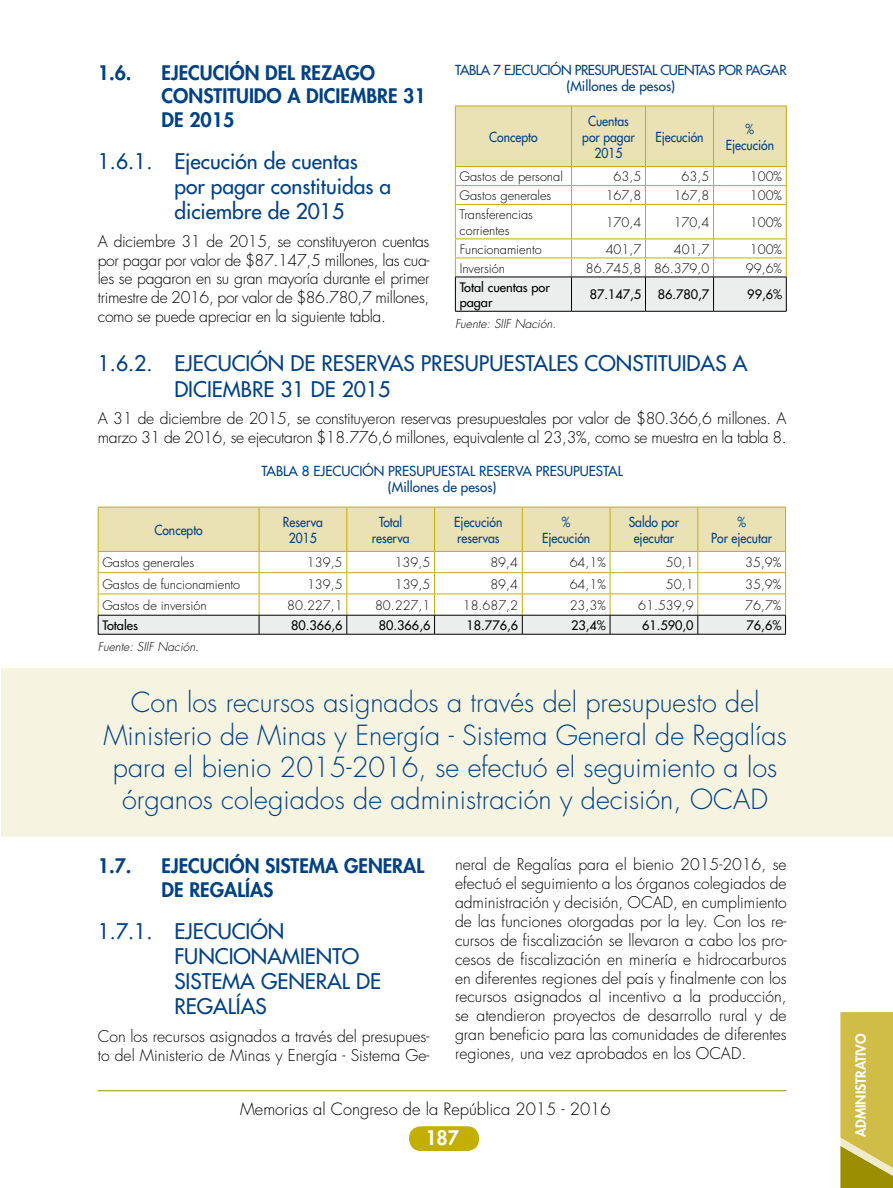
<style>
.page{position:relative;width:893px;height:1188px;background:#fff}
.page>*{position:absolute;margin:0;border:0;box-sizing:border-box;transform-origin:0 0}
.t1{font:300 27px/32.4px "Futura Std";color:#004185;text-align:center}
.t2{font:500 21px/25.2px "Futura Std";color:#004185}
.t3{font:800 19.5px/23.4px "Futura Std";color:#004185}
.t4{font:800 19.5px "Futura Std";color:#fff}
.t5{font:300 16.5px "Futura Std";color:#000}
.t6{font:300 15.75px/18.9px "Futura Std";letter-spacing:-.02em;color:#000;text-align:justify}
.t7{font:300 15.75px/18.9px "Futura Std";color:#000}
.t8{font:500 13.5px/16.2px "Futura Std";color:#004185;text-align:center;scale:.9 1}
.t9{font:500 13.5px/16.2px "Futura Std";color:#004185;text-align:center}
.t10{font:500 13.5px/16.2px "Futura Std";letter-spacing:-.03em;color:#004185;text-align:center}
.t11{font:800 13.5px "Futura Std";color:#fff}
.t12{font:300 12.75px/15.3px "Futura Std";color:#000}
.t13{font:500 12.75px/15.3px "Futura Std";color:#000}
.t14{font:italic 300 12px "Futura Std";color:#000}
</style>
<div class="page">
<svg style="left:840px;top:1012px;width:53px;height:176px;background:#c9b844"></svg>
<hr style="left:98px;top:1090px;width:689px;height:1px;background:#9c8e01">
<div style="left:409px;top:1126px;width:70px;height:25px;background:#c2af00;border-radius:12px"></div>
<svg style="left:455px;top:106px;width:332px;height:205px"></svg>
<hr style="left:713px;top:258px;width:74px;height:1px;background:#c2af00">
<hr style="left:455px;top:277px;width:1px;height:34px;background:#000">
<hr style="left:455px;top:277px;width:116px;height:1px;background:#000">
<hr style="left:455px;top:311px;width:116px;height:1px;background:#000">
<hr style="left:571px;top:277px;width:1px;height:34px;background:#000">
<hr style="left:571px;top:277px;width:74px;height:1px;background:#000">
<hr style="left:571px;top:311px;width:74px;height:1px;background:#000">
<hr style="left:645px;top:277px;width:1px;height:34px;background:#000">
<hr style="left:645px;top:277px;width:68px;height:1px;background:#000">
<hr style="left:645px;top:311px;width:68px;height:1px;background:#000">
<hr style="left:713px;top:277px;width:1px;height:34px;background:#000">
<hr style="left:786px;top:277px;width:1px;height:34px;background:#000">
<hr style="left:713px;top:277px;width:73px;height:1px;background:#000">
<hr style="left:713px;top:311px;width:73px;height:1px;background:#000">
<hr style="left:98px;top:634px;width:161px;height:1px;background:#000">
<hr style="left:259px;top:634px;width:88px;height:1px;background:#000">
<hr style="left:347px;top:634px;width:88px;height:1px;background:#000">
<hr style="left:435px;top:634px;width:87px;height:1px;background:#000">
<hr style="left:522px;top:634px;width:88px;height:1px;background:#000">
<hr style="left:610px;top:634px;width:88px;height:1px;background:#000">
<svg style="left:98px;top:507px;width:688px;height:127px"></svg>
<hr style="left:698px;top:615px;width:88px;height:1px;background:#000">
<hr style="left:698px;top:634px;width:88px;height:1px;background:#000">
<div style="left:2px;top:669px;width:891px;height:168px;background:#f6f3e1"></div>
<p class="t3" style="left:98px;top:61px;width:35px">1.6.</p>
<p class="t3" style="left:162px;top:61px;width:266px">EJECUCIÓN DEL REZAGO<br>CONSTITUIDO A DICIEMBRE 31<br>DE 2015</p>
<h2 class="t2" style="left:174px;top:149px;width:218px;text-indent:-77px">1.6.1. Ejecución de cuentas por pagar constituidas a diciembre de 2015</h2>
<p class="t6" style="left:98px;top:232px;width:333px">A diciembre 31 de 2015, se constituyeron cuentas por pagar por valor de $87.147,5 millones, las cua&shy;les se pagaron en su gran mayoría durante el primer trimestre de 2016, por valor de $86.780,7 millones, como se puede apreciar en la siguiente tabla.</p>
<p class="t10" style="left:455px;top:62px;width:333px">TABLA 7 EJECUCIÓN PRESUPUESTAL CUENTAS POR PAGAR (Millones de pesos)</p>
<p class="t8" style="left:489px;top:129px;width:55px">Concepto</p>
<p class="t8" style="left:582px;top:113px;width:60px">Cuentas por pagar<br>2015</p>
<p class="t8" style="left:655px;top:129px;width:55px">Ejecución</p>
<p class="t8" style="left:726px;top:121px;width:55px">%<br>Ejecución</p>
<p class="t12" style="left:460px;top:169px;width:105px">Gastos de personal</p>
<p class="t12" style="left:614px;top:169px;width:29px">63,5</p>
<p class="t12" style="left:682px;top:169px;width:29px">63,5</p>
<p class="t12" style="left:750px;top:169px;width:34px">100%</p>
<p class="t12" style="left:460px;top:188px;width:93px">Gastos generales</p>
<p class="t12" style="left:606px;top:188px;width:37px">167,8</p>
<p class="t12" style="left:674px;top:188px;width:37px">167,8</p>
<p class="t12" style="left:750px;top:188px;width:34px">100%</p>
<p class="t12" style="left:460px;top:207px;width:75px">Transferencias corrientes</p>
<p class="t12" style="left:606px;top:215px;width:37px">170,4</p>
<p class="t12" style="left:674px;top:215px;width:37px">170,4</p>
<p class="t12" style="left:750px;top:215px;width:34px">100%</p>
<p class="t12" style="left:460px;top:242px;width:83px">Funcionamiento</p>
<p class="t12" style="left:606px;top:242px;width:37px">401,7</p>
<p class="t12" style="left:674px;top:242px;width:37px">401,7</p>
<p class="t12" style="left:750px;top:242px;width:34px">100%</p>
<p class="t12" style="left:460px;top:261px;width:47px">Inversión</p>
<p class="t12" style="left:586px;top:261px;width:125px">86.745,8 86.379,0</p>
<p class="t12" style="left:746px;top:261px;width:38px">99,6%</p>
<p class="t13" style="left:460px;top:279px;width:92px">Total cuentas por pagar</p>
<p class="t13" style="left:590px;top:287px;width:53px">87.147,5</p>
<p class="t13" style="left:658px;top:287px;width:53px">86.780,7</p>
<p class="t13" style="left:747px;top:287px;width:36px">99,6%</p>
<p class="t14" style="left:455px;top:317px;width:105px">Fuente: SIIF Nación.</p>
<h2 class="t2" style="left:174px;top:351px;width:575px;text-indent:-77px">1.6.2. EJECUCIÓN DE RESERVAS PRESUPUESTALES CONSTITUIDAS A<br>DICIEMBRE 31 DE 2015</h2>
<p class="t6" style="left:98px;top:409px;width:690px">A 31 de diciembre de 2015, se constituyeron reservas presupuestales por valor de $80.366,6 millones. A marzo 31 de 2016, se ejecutaron $18.776,6 millones, equivalente al 23,3%, como se muestra en la tabla 8.</p>
<p class="t9" style="left:261px;top:463px;width:363px">TABLA 8 EJECUCIÓN PRESUPUESTAL RESERVA PRESUPUESTAL (Millones de pesos)</p>
<p class="t8" style="left:154px;top:522px;width:55px">Concepto</p>
<p class="t8" style="left:283px;top:514px;width:46px">Reserva<br>2015</p>
<p class="t8" style="left:372px;top:514px;width:43px">Total reserva</p>
<p class="t8" style="left:454px;top:514px;width:55px;text-align:left">Ejecución reservas</p>
<p class="t8" style="left:542px;top:514px;width:55px">%<br>Ejecución</p>
<p class="t8" style="left:629px;top:514px;width:57px">Saldo por ejecutar</p>
<p class="t8" style="left:711px;top:514px;width:69px">%<br>Por ejecutar</p>
<p class="t12" style="left:102px;top:555px;width:93px">Gastos generales</p>
<p class="t12" style="left:307px;top:555px;width:37px">139,5</p>
<p class="t12" style="left:395px;top:555px;width:37px">139,5</p>
<p class="t12" style="left:490px;top:555px;width:29px">89,4</p>
<p class="t12" style="left:570px;top:555px;width:38px">64,1%</p>
<p class="t12" style="left:666px;top:555px;width:29px">50,1</p>
<p class="t12" style="left:745px;top:555px;width:38px">35,9%</p>
<p class="t12" style="left:102px;top:577px;width:139px">Gastos de funcionamiento</p>
<p class="t12" style="left:307px;top:577px;width:37px">139,5</p>
<p class="t12" style="left:395px;top:577px;width:37px">139,5</p>
<p class="t12" style="left:490px;top:577px;width:29px">89,4</p>
<p class="t12" style="left:570px;top:577px;width:38px">64,1%</p>
<p class="t12" style="left:666px;top:577px;width:29px">50,1</p>
<p class="t12" style="left:745px;top:577px;width:38px">35,9%</p>
<p class="t12" style="left:102px;top:598px;width:106px">Gastos de inversión</p>
<p class="t12" style="left:287px;top:598px;width:57px">80.227,1</p>
<p class="t12" style="left:375px;top:598px;width:57px">80.227,1</p>
<p class="t12" style="left:463px;top:598px;width:57px">18.687,2</p>
<p class="t12" style="left:570px;top:598px;width:38px">23,3%</p>
<p class="t12" style="left:638px;top:598px;width:57px">61.539,9</p>
<p class="t12" style="left:745px;top:598px;width:38px">76,7%</p>
<p class="t13" style="left:102px;top:618px;width:37px">Totales</p>
<p class="t13" style="left:291px;top:618px;width:53px">80.366,6</p>
<p class="t13" style="left:379px;top:618px;width:53px">80.366,6</p>
<p class="t13" style="left:467px;top:618px;width:53px">18.776,6</p>
<p class="t13" style="left:571px;top:618px;width:36px">23,4%</p>
<p class="t13" style="left:642px;top:618px;width:53px">61.590,0</p>
<p class="t13" style="left:747px;top:618px;width:36px">76,6%</p>
<p class="t14" style="left:98px;top:640px;width:105px">Fuente: SIIF Nación.</p>
<h1 class="t1" style="left:103px;top:687px;width:685px">Con los recursos asignados a través del presupuesto del Ministerio de Minas y Energía - Sistema General de Regalías para el bienio 2015-2016, se efectuó el seguimiento a los órganos colegiados de administración y decisión, OCAD</h1>
<p class="t3" style="left:98px;top:854px;width:35px">1.7.</p>
<p class="t3" style="left:162px;top:854px;width:264px">EJECUCIÓN SISTEMA GENERAL<br>DE REGALÍAS</p>
<h2 class="t2" style="left:174px;top:919px;width:208px;text-indent:-77px">1.7.1. EJECUCIÓN<br>FUNCIONAMIENTO<br>SISTEMA GENERAL DE<br>REGALÍAS</h2>
<p class="t7" style="left:98px;top:1027px;width:333px">Con los recursos asignados a través del presupues&shy;to del Ministerio de Minas y Energía - Sistema Ge-</p>
<p class="t6" style="left:455px;top:855px;width:333px">neral de Regalías para el bienio 2015-2016, se efectuó el seguimiento a los órganos colegiados de administración y decisión, OCAD, en cumplimiento de las funciones otorgadas por la ley. Con los re&shy;cursos de fiscalización se llevaron a cabo los pro&shy;cesos de fiscalización en minería e hidrocarburos en diferentes regiones del país y finalmente con los recursos asignados al incentivo a la producción, se atendieron proyectos de desarrollo rural y de gran beneficio para las comunidades de diferentes regiones, una vez aprobados en los OCAD.</p>
<p class="t5" style="left:240px;top:1099px;width:372px">Memorias al Congreso de la República 2015 - 2016</p>
<p class="t4" style="left:425px;top:1126px;width:35px">187</p>
<p class="t11" style="left:852px;top:1137px;width:105px;rotate:-90deg">ADMINISTRATIVO</p>
</div>
